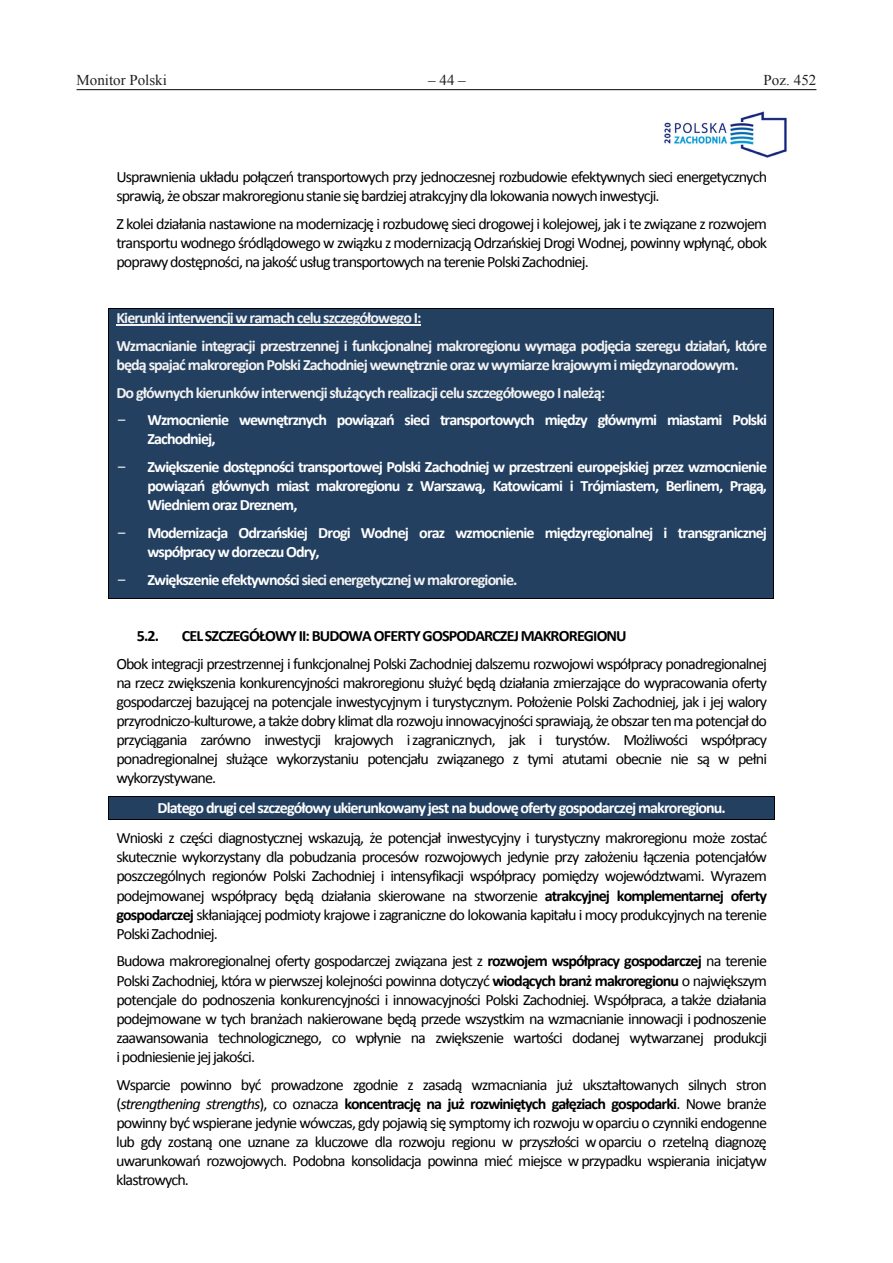
<style>
.page{position:relative;width:893px;height:1263px;background:#fff}
.page>*{position:absolute;margin:0;border:0;box-sizing:border-box;transform-origin:0 0}
.t1{font:15.75px/19px "Calibri";letter-spacing:-.055em;color:#000;text-align:justify}
.t2{font:700 15.75px/19.2px "Calibri";letter-spacing:-.06em;color:#fff}
.t3{font:700 15.75px/27.8px "Calibri";letter-spacing:-.06em;color:#f2f2f2}
.t4{font:700 15.75px "Calibri";letter-spacing:-.055em;color:#000}
.t5{font:15px "Times New Roman";color:#231f20}
.s1{font-family:"Courier New";font-weight:400;font-size:17.1px}
.s2{font-family:"Courier New";font-weight:400;font-size:17.1px;color:#fff}
.s3{color:#fff}
.s4{font-weight:700}
.s5{font-style:italic}
</style>
<div class="page">
<hr style="left:77px;top:89px;width:739px;height:1px;background:#231f20">
<img style="left:664px;top:111px;width:123px;height:47px">
<div style="left:109px;top:308px;width:665px;height:290px;background:#244061"></div>
<hr style="left:116px;top:325px;width:305px;height:1px;background:#f2f2f2">
<hr style="left:109px;top:308px;width:665px;height:1px;background:#000">
<hr style="left:108px;top:308px;width:1px;height:290px;background:#000">
<hr style="left:109px;top:598px;width:665px;height:1px;background:#000">
<hr style="left:774px;top:308px;width:1px;height:290px;background:#000">
<div style="left:109px;top:797px;width:665px;height:22px;background:#244061"></div>
<hr style="left:109px;top:796px;width:665px;height:1px;background:#000">
<hr style="left:109px;top:819px;width:665px;height:1px;background:#000">
<svg style="left:108px;top:796px;width:1px;height:24px"></svg>
<svg style="left:774px;top:796px;width:1px;height:24px"></svg>
<p class="t5" style="left:77px;top:70px;width:92px">Monitor Polski</p>
<p class="t5" style="left:428px;top:70px;width:39px">– 44 –</p>
<p class="t5" style="left:764px;top:70px;width:54px">Poz. 452</p>
<p class="t1" style="left:116px;top:167px;width:652px">Usprawnienia układu połączeń transportowych przy jednoczesnej rozbudowie efektywnych sieci energetycznych sprawią, że obszar makroregionu stanie się bardziej atrakcyjny dla lokowania nowych inwestycji.</p>
<p class="t1" style="left:116px;top:214px;width:652px">Z kolei działania nastawione na modernizację i rozbudowę sieci drogowej i kolejowej, jak i te związane z rozwojem transportu wodnego śródlądowego w związku z modernizacją Odrzańskiej Drogi Wodnej, powinny wpłynąć, obok poprawy dostępności, na jakość usług transportowych na terenie Polski Zachodniej.</p>
<p class="t3" style="left:116px;top:304px;width:652px">Kierunki interwencji w ramach celu szczegółowego I:<br>Wzmacnianie integracji przestrzennej i funkcjonalnej makroregionu wymaga podjęcia szeregu działań, które</p>
<p class="t3" style="left:116px;top:351px;width:624px">będą spajać makroregion Polski Zachodniej wewnętrznie oraz w wymiarze krajowym i międzynarodowym.<br>Do głównych kierunków interwencji służących realizacji celu szczegółowego I należą:</p>
<p class="t2" style="left:147px;top:410px;width:621px;text-indent:-31px"><span class="s1">-</span> Wzmocnienie wewnętrznych powiązań sieci transportowych między głównymi miastami Polski<br>Zachodniej,</p>
<p class="t2" style="left:147px;top:457px;width:621px;text-align:justify;text-indent:-31px"><span class="s1">-</span> Zwiększenie dostępności transportowej Polski Zachodniej w przestrzeni europejskiej przez wzmocnienie powiązań głównych miast makroregionu z Warszawą, Katowicami i Trójmiastem, Berlinem, Pragą, Wiedniem oraz Dreznem,</p>
<p class="t2" style="left:147px;top:523px;width:621px;text-indent:-31px"><span class="s1">-</span> Modernizacja Odrzańskiej Drogi Wodnej oraz wzmocnienie międzyregionalnej i transgranicznej współpracy w dorzeczu Odry,</p>
<p class="t3" style="left:116px;top:566px;width:403px"><span class="s2">-</span> <span class="s3">Zwiększenie efektywności</span> sieci energetycznej w makroregionie.</p>
<p class="t4" style="left:137px;top:626px;width:24px">5.2.</p>
<p class="t4" style="left:182px;top:626px;width:447px">CEL SZCZEGÓŁOWY II: BUDOWA OFERTY GOSPODARCZEJ MAKROREGIONU</p>
<p class="t1" style="left:116px;top:654px;width:652px">Obok integracji przestrzennej i funkcjonalnej Polski Zachodniej dalszemu rozwojowi współpracy ponadregionalnej na rzecz zwiększenia konkurencyjności makroregionu służyć będą działania zmierzające do wypracowania oferty gospodarczej bazującej na potencjale inwestycyjnym i turystycznym. Położenie Polski Zachodniej, jak i jej walory przyrodniczo-kulturowe, a także dobry klimat dla rozwoju innowacyjności sprawiają, że obszar ten ma potencjał do przyciągania zarówno inwestycji krajowych i zagranicznych, jak i turystów. Możliwości współpracy ponadregionalnej służące wykorzystaniu potencjału związanego z tymi atutami obecnie nie są w pełni wykorzystywane.</p>
<p class="t2" style="left:158px;top:798px;width:570px">Dlatego drugi cel szczegółowy ukierunkowany jest na budowę oferty gospodarczej makroregionu.</p>
<p class="t1" style="left:116px;top:828px;width:652px">Wnioski z części diagnostycznej wskazują, że potencjał inwestycyjny i turystyczny makroregionu może zostać skutecznie wykorzystany dla pobudzania procesów rozwojowych jedynie przy założeniu łączenia potencjałów poszczególnych regionów Polski Zachodniej i intensyfikacji współpracy pomiędzy województwami. Wyrazem podejmowanej współpracy będą działania skierowane na stworzenie <span class="s4">atrakcyjnej komplementarnej oferty gospodarczej</span> skłaniającej podmioty krajowe i zagraniczne do lokowania kapitału i mocy produkcyjnych na terenie Polski Zachodniej.</p>
<p class="t1" style="left:116px;top:952px;width:652px">Budowa makroregionalnej oferty gospodarczej związana jest z <span class="s4">rozwojem współpracy gospodarczej</span> na terenie Polski Zachodniej, która w pierwszej kolejności powinna dotyczyć <span class="s4">wiodących branż makroregionu</span> o największym potencjale do podnoszenia konkurencyjności i innowacyjności Polski Zachodniej. Współpraca, a także działania podejmowane w tych branżach nakierowane będą przede wszystkim na wzmacnianie innowacji i podnoszenie zaawansowania technologicznego, co wpłynie na zwiększenie wartości dodanej wytwarzanej produkcji i podniesienie jej jakości.</p>
<p class="t1" style="left:116px;top:1075px;width:652px">Wsparcie powinno być prowadzone zgodnie z zasadą wzmacniania już ukształtowanych silnych stron (<span class="s5">strengthening strengths</span>), co oznacza <span class="s4">koncentrację na już rozwiniętych gałęziach gospodarki</span>. Nowe branże powinny być wspierane jedynie wówczas, gdy pojawią się symptomy ich rozwoju w oparciu o czynniki endogenne lub gdy zostaną one uznane za kluczowe dla rozwoju regionu w przyszłości w oparciu o rzetelną diagnozę uwarunkowań rozwojowych. Podobna konsolidacja powinna mieć miejsce w przypadku wspierania inicjatyw klastrowych.</p>
</div>
